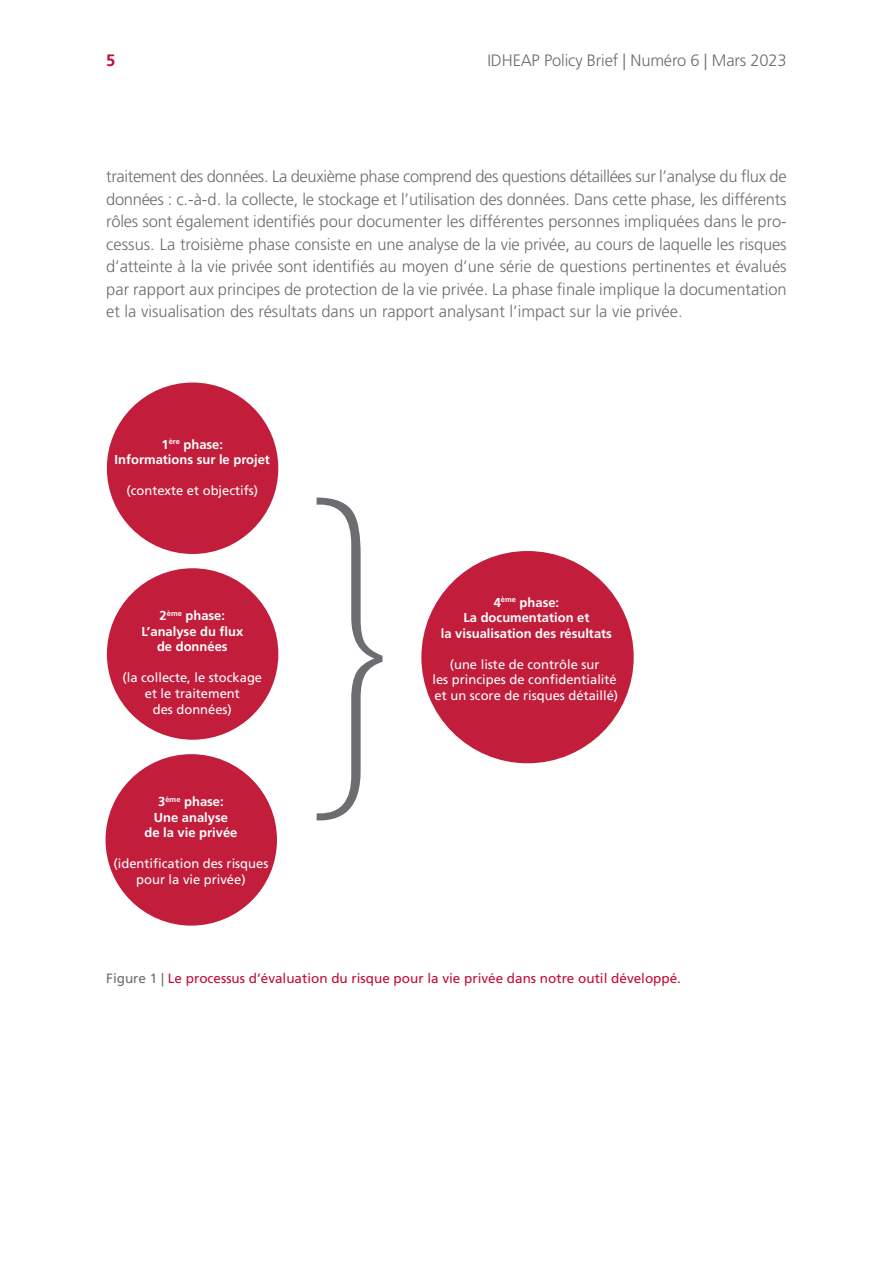
<style>
.page{position:relative;width:893px;height:1263px;background:#fff}
.page>*{position:absolute;margin:0;border:0;box-sizing:border-box;transform-origin:0 0}
.t1{font:300 372.3px "American Typewriter";color:#6c6d70}
.t2{font:300 16.5px/22.5px "Frutiger LT Std";color:#6c6d70;text-align:justify}
.t3{font:700 16.5px "Frutiger LT Std";color:#c20d34}
.t4{font:13.5px "Frutiger LT Std";color:#c20d34}
.t5{font:12.9px/15.6px "Frutiger LT Std";color:#fff;text-align:center}
.t6{font:700 12.9px/15.6px "Frutiger LT Std";color:#fff;text-align:center}
.s1{color:#6c6d70}
</style>
<div class="page">
<div style="left:107px;top:382px;width:171px;height:172px;background:#c21e3c;border-radius:50%"></div>
<div style="left:107px;top:568px;width:171px;height:172px;background:#c21e3c;border-radius:50%"></div>
<div style="left:106px;top:754px;width:171px;height:171px;background:#c21e3c;border-radius:50%"></div>
<div style="left:421px;top:551px;width:213px;height:212px;background:#c21e3c;border-radius:50%"></div>
<p class="t3" style="left:106px;top:54px;width:11px">5</p>
<p class="t2" style="left:487px;top:51px;width:301px">IDHEAP Policy Brief | Numéro 6 | Mars 2023</p>
<p class="t2" style="left:106px;top:167px;width:682px">traitement des données. La deuxième phase comprend des questions détaillées sur l’analyse du flux de données : c.-à-d. la collecte, le stockage et l’utilisation des données. Dans cette phase, les différents rôles sont également identifiés pour documenter les différentes personnes impliquées dans le pro&shy;cessus. La troisième phase consiste en une analyse de la vie privée, au cours de laquelle les risques d’atteinte à la vie privée sont identifiés au moyen d’une série de questions pertinentes et évalués par rapport aux principes de protection de la vie privée. La phase finale implique la documentation et la visualisation des résultats dans un rapport analysant l’impact sur la vie privée.</p>
<p class="t6" style="left:115px;top:437px;width:157px">1<sup>ère</sup> phase:<br>Informations sur le projet</p>
<p class="t5" style="left:126px;top:484px;width:133px">(contexte et objectifs)</p>
<p class="t6" style="left:141px;top:609px;width:104px">2<sup>ème</sup> phase:<br>L’analyse du flux de données</p>
<p class="t5" style="left:122px;top:671px;width:141px">(la collecte, le stockage et le traitement<br>des données)</p>
<p class="t6" style="left:145px;top:795px;width:94px">3<sup>ème</sup> phase:<br>Une analyse<br>de la vie privée</p>
<p class="t5" style="left:114px;top:857px;width:156px">(identification des risques pour la vie privée)</p>
<p class="t1" style="left:257px;top:492px;width:188px">}</p>
<p class="t6" style="left:441px;top:595px;width:173px">4<sup>ème</sup> phase:<br>La documentation et<br>la visualisation des résultats</p>
<p class="t5" style="left:432px;top:658px;width:187px">(une liste de contrôle sur<br>les principes de confidentialité et un score de risques détaillé)</p>
<p class="t4" style="left:106px;top:973px;width:576px"><span class="s1">Figure 1 |</span> Le processus d’évaluation du risque pour la vie privée dans notre outil développé.</p>
</div>
